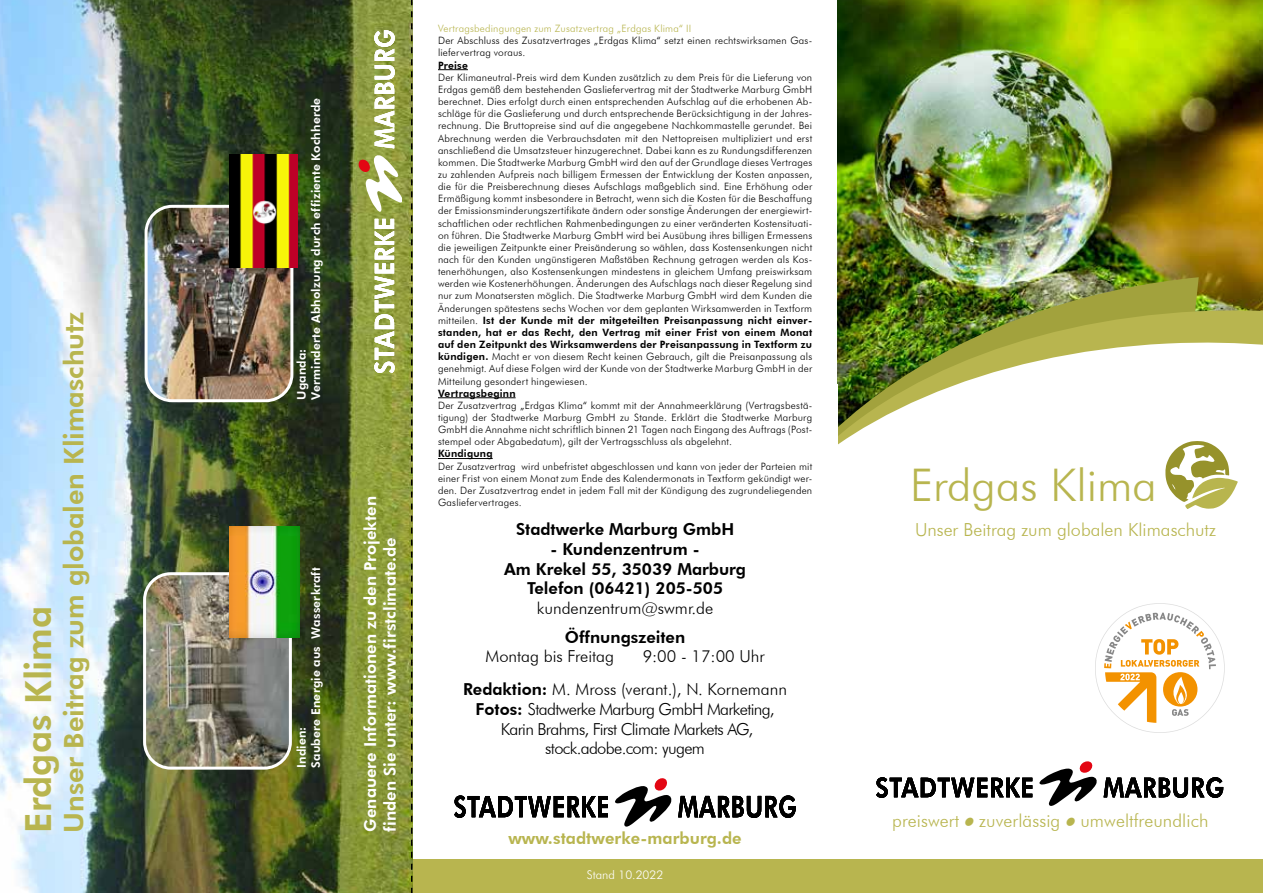
<style>
.page{position:relative;width:1263px;height:893px;background:#fff}
.page>*{position:absolute;margin:0;border:0;box-sizing:border-box;transform-origin:0 0}
.t1{font:300 45px "Futura BT";color:#b8b54f}
.t2{font:800 36px "Futura BT";letter-spacing:-.005em;color:#b8b54f}
.t3{font:800 27px "Futura BT";letter-spacing:-.005em;color:#b8b54f}
.t4{font:300 18px "Futura BT";letter-spacing:.005em;color:#b8b54f}
.t5{font:800 16.5px/19.8px "Futura BT";color:#000;text-align:center}
.t6{font:300 16.5px/19.8px "Futura BT";letter-spacing:-.04em;color:#000;text-align:center}
.t7{font:300 16.5px/32.5px "Futura BT";color:#000}
.t8{font:800 16.5px/19.8px "Futura BT";letter-spacing:.005em;color:#fff}
.t9{font:800 16.5px "Futura BT";letter-spacing:.005em;color:#b8b54f}
.t10{font:800 12px/14.4px "Futura BT";letter-spacing:.015em;color:#fff}
.t11{font:300 12px "Futura BT";color:#fff}
.t12{font:300 10.2px/12.1px "Futura BT";letter-spacing:.02em;color:#000;text-align:justify}
.t13{font:300 10.2px "Futura BT";letter-spacing:.02em;color:#b8b54f}
.t14{font:800 10.2px "Futura BT";letter-spacing:.02em;color:#000}
.s1{font-weight:800}
</style>
<div class="page">
<img style="left:838px;top:0;width:425px;height:310px">
<img style="left:837px;top:277px;width:362px;height:33px">
<svg style="left:678px;top:795px;width:118px;height:23px"></svg>
<svg style="left:454px;top:778px;width:218px;height:49px"></svg>
<div style="left:412px;top:860px;width:851px;height:33px;background:#b8b54f"></div>
<img style="left:837px;top:310px;width:426px;height:32px">
<svg style="left:837px;top:342px;width:426px;height:103px"></svg>
<div style="left:911px;top:406px;width:352px;height:119px;background:#fff"></div>
<svg style="left:1104px;top:777px;width:119px;height:21px"></svg>
<svg style="left:876px;top:761px;width:221px;height:45px"></svg>
<svg style="left:1165px;top:441px;width:73px;height:68px"></svg>
<svg style="left:1095px;top:603px;width:130px;height:130px"></svg>
<img style="left:0;top:0;width:411px;height:893px">
<hr style="left:438px;top:69px;width:30px;height:1px;background:#000">
<hr style="left:438px;top:397px;width:78px;height:1px;background:#000">
<hr style="left:438px;top:458px;width:55px;height:1px;background:#000">
<svg style="left:411px;top:0;width:1px;height:893px"></svg>
<img style="left:145px;top:574px;width:145px;height:194px">
<div style="left:143px;top:572px;width:149px;height:198px;border:3px solid #fff;border-radius:26px"></div>
<img style="left:230px;top:526px;width:69px;height:112px">
<img style="left:146px;top:206px;width:146px;height:195px">
<div style="left:145px;top:205px;width:148px;height:197px;border:3px solid #fff;border-radius:26px"></div>
<img style="left:230px;top:154px;width:68px;height:113px">
<svg style="left:374px;top:30px;width:21px;height:118px"></svg>
<svg style="left:359px;top:154px;width:42px;height:219px"></svg>
<h3 class="t3" style="left:58px;top:833px;width:523px;rotate:-90deg">Unser Beitrag zum globalen Klimaschutz</h3>
<h2 class="t2" style="left:17px;top:833px;width:228px;rotate:-90deg">Erdgas Klima</h2>
<p class="t10" style="left:294px;top:400px;width:304px;rotate:-90deg">Uganda:<br>Verminderte Abholzung durch effiziente Kochherde</p>
<p class="t10" style="left:294px;top:768px;width:202px;rotate:-90deg">Indien:<br>Saubere Energie aus Wasserkraft</p>
<h3 class="t8" style="left:360px;top:832px;width:337px;rotate:-90deg">Genauere Informationen zu den Projekten finden Sie unter: www.firstclimate.de</h3>
<p class="t13" style="left:438px;top:22px;width:255px">Vertragsbedingungen zum Zusatzvertrag „Erdgas Klima“ II</p>
<p class="t12" style="left:438px;top:35px;width:376px">Der Abschluss des Zusatzvertrages „Erdgas Klima“ setzt einen rechtswirksamen Gas&shy;liefervertrag voraus.</p>
<p class="t14" style="left:438px;top:59px;width:31px">Preise</p>
<p class="t12" style="left:438px;top:71px;width:376px">Der Klimaneutral-Preis wird dem Kunden zusätzlich zu dem Preis für die Lieferung von Erdgas gemäß dem bestehenden Gasliefervertrag mit der Stadtwerke Marburg GmbH berechnet. Dies erfolgt durch einen entsprechenden Aufschlag auf die erhobenen Ab&shy;schläge für die Gaslieferung und durch entsprechende Berücksichtigung in der Jahres&shy;rechnung. Die Bruttopreise sind auf die angegebene Nachkommastelle gerundet. Bei Abrechnung werden die Verbrauchsdaten mit den Nettopreisen multipliziert und erst anschließend die Umsatzsteuer hinzugerechnet. Dabei kann es zu Rundungsdifferenzen kommen. Die Stadtwerke Marburg GmbH wird den auf der Grundlage dieses Vertrages zu zahlenden Aufpreis nach billigem Ermessen der Entwicklung der Kosten anpassen, die für die Preisberechnung dieses Aufschlags maßgeblich sind. Eine Erhöhung oder Ermäßigung kommt insbesondere in Betracht, wenn sich die Kosten für die Beschaffung der Emissionsminderungszertifikate ändern oder sonstige Änderungen der energiewirt&shy;schaftlichen oder rechtlichen Rahmenbedingungen zu einer veränderten Kostensituati&shy;on führen. Die Stadtwerke Marburg GmbH wird bei Ausübung ihres billigen Ermessens die jeweiligen Zeitpunkte einer Preisänderung so wählen, dass Kostensenkungen nicht nach für den Kunden ungünstigeren Maßstäben Rechnung getragen werden als Kos&shy;tenerhöhungen, also Kostensenkungen mindestens in gleichem Umfang preiswirksam werden wie Kostenerhöhungen. Änderungen des Aufschlags nach dieser Regelung sind nur zum Monatsersten möglich. Die Stadtwerke Marburg GmbH wird dem Kunden die Änderungen spätestens sechs Wochen vor dem geplanten Wirksamwerden in Textform mitteilen. <span class="s1">Ist der Kunde mit der mitgeteilten Preisanpassung nicht einver&shy;standen, hat er das Recht, den Vertrag mit einer Frist von einem Monat auf den Zeitpunkt des Wirksamwerdens der Preisanpassung in Textform zu kündigen.</span> Macht er von diesem Recht keinen Gebrauch, gilt die Preisanpassung als genehmigt. Auf diese Folgen wird der Kunde von der Stadtwerke Marburg GmbH in der Mitteilung gesondert hingewiesen.</p>
<p class="t14" style="left:438px;top:387px;width:79px">Vertragsbeginn</p>
<p class="t12" style="left:438px;top:399px;width:376px">Der Zusatzvertrag „Erdgas Klima“ kommt mit der Annahmeerklärung (Vertragsbestä&shy;tigung) der Stadtwerke Marburg GmbH zu Stande. Erklärt die Stadtwerke Marburg GmbH die Annahme nicht schriftlich binnen 21 Tagen nach Eingang des Auftrags (Post&shy;stempel oder Abgabedatum), gilt der Vertragsschluss als abgelehnt.</p>
<p class="t14" style="left:438px;top:448px;width:56px">Kündigung</p>
<p class="t12" style="left:438px;top:460px;width:376px">Der Zusatzvertrag wird unbefristet abgeschlossen und kann von jeder der Parteien mit einer Frist von einem Monat zum Ende des Kalendermonats in Textform gekündigt wer&shy;den. Der Zusatzvertrag endet in jedem Fall mit der Kündigung des zugrundeliegenden Gasliefervertrages.</p>
<h3 class="t5" style="left:516px;top:519px;width:220px">Stadtwerke Marburg GmbH</h3>
<h3 class="t5" style="left:504px;top:539px;width:243px">- Kundenzentrum -<br>Am Krekel 55, 35039 Marburg<br>Telefon (06421) 205-505</h3>
<h3 class="t7" style="left:537px;top:592px;width:178px">kundenzentrum@swmr.de</h3>
<h3 class="t5" style="left:565px;top:627px;width:122px">Öffnungszeiten</h3>
<h3 class="t7" style="left:486px;top:640px;width:130px">Montag bis Freitag</h3>
<h3 class="t7" style="left:463px;top:640px;width:325px;text-indent:179px">9:00 - 17:00 Uhr<br><span class="s1">Redaktion:</span> M. Mross (verant.), N. Kornemann</h3>
<h3 class="t6" style="left:476px;top:699px;width:300px"><span class="s1">Fotos:</span> Stadtwerke Marburg GmbH Marketing,<br>Karin Brahms, First Climate Markets AG, stock.adobe.com: yugem</h3>
<h3 class="t9" style="left:508px;top:828px;width:235px">www.stadtwerke-marburg.de</h3>
<p class="t11" style="left:587px;top:867px;width:78px">Stand 10.2022</p>
<h1 class="t1" style="left:910px;top:458px;width:248px">Erdgas Klima</h1>
<h3 class="t4" style="left:915px;top:519px;width:302px">Unser Beitrag zum globalen Klimaschutz</h3>
<h3 class="t4" style="left:892px;top:810px;width:318px">preiswert ●zuverlässig ●umweltfreundlich</h3>
</div>
